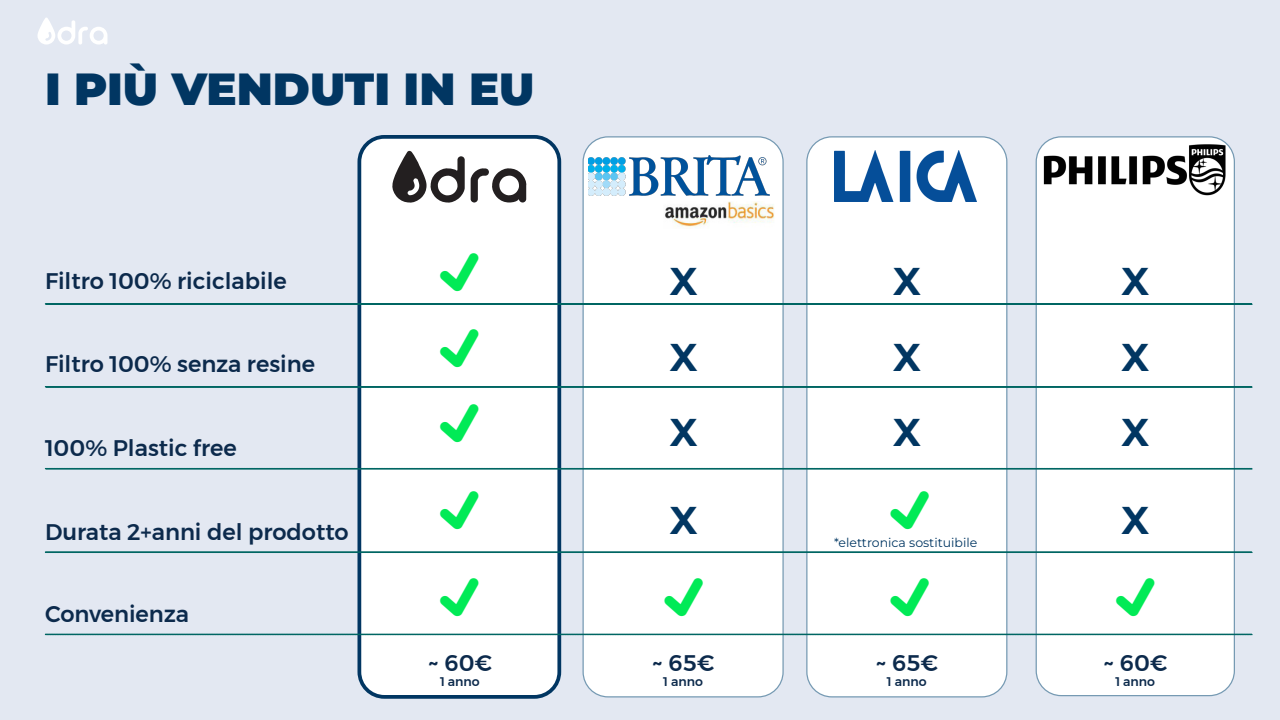
<style>
.page{position:relative;width:1280px;height:720px;background:#e3e8f2}
.page>*{position:absolute;margin:0;border:0;box-sizing:border-box;transform-origin:0 0}
.t1{font:900 45px "Montserrat";color:#013662}
.t2{font:700 38.75px "Montserrat";color:#013662}
.t3{font:500 22.5px "Gontserrat";color:#0c2a4c}
.t4{font:12.5px "Montserrat";color:#013662}
.t5{font:500 12.5px "Gontserrat";color:#0c2a4c}
</style>
<div class="page">
<svg style="left:37px;top:17px;width:70px;height:28px"></svg>
<div style="left:359px;top:137px;width:200px;height:560px;background:#fff;border-radius:25px"></div>
<div style="left:358px;top:135px;width:203px;height:564px;border:4px solid #013662;border-radius:25px"></div>
<div style="left:583px;top:137px;width:200px;height:560px;background:#fff;border-radius:25px"></div>
<div style="left:582px;top:136px;width:202px;height:562px;border:1px solid #769ab3;border-radius:25px"></div>
<div style="left:807px;top:137px;width:200px;height:560px;background:#fff;border-radius:25px"></div>
<div style="left:806px;top:136px;width:201px;height:562px;border:1px solid #769ab3;border-radius:25px"></div>
<svg style="left:392px;top:150px;width:135px;height:53px"></svg>
<img style="left:588px;top:155px;width:182px;height:41px">
<img style="left:665px;top:201px;width:109px;height:26px">
<img style="left:835px;top:151px;width:142px;height:50px">
<div style="left:1036px;top:137px;width:198px;height:559px;background:#fff;border-radius:25px"></div>
<div style="left:1036px;top:136px;width:199px;height:560px;border:1px solid #769ab3;border-radius:25px"></div>
<img style="left:1043px;top:136px;width:183px;height:60px">
<hr style="left:45px;top:303px;width:1208px;height:2px;background:#006663">
<svg style="left:45px;top:386px;width:1208px;height:2px;background:#076967"></svg>
<svg style="left:45px;top:468px;width:1208px;height:2px;background:#2d807e"></svg>
<svg style="left:45px;top:551px;width:1208px;height:2px;background:#227a78"></svg>
<svg style="left:45px;top:634px;width:1208px;height:1px"></svg>
<p class="t1" style="left:45px;top:59px;width:491px">I PIÙ VENDUTI IN EU</p>
<p class="t3" style="left:45px;top:263px;width:243px">Filtro 100% riciclabile</p>
<p class="t3" style="left:45px;top:347px;width:272px">Filtro 100% senza resine</p>
<p class="t3" style="left:45px;top:430px;width:193px">100% Plastic free</p>
<p class="t3" style="left:45px;top:514px;width:305px">Durata 2+anni del prodotto</p>
<p class="t3" style="left:45px;top:596px;width:145px">Convenienza</p>
<p class="t3" style="left:428px;top:645px;width:66px">~ 60€</p>
<p class="t5" style="left:440px;top:671px;width:41px">1 anno</p>
<p class="t2" style="left:670px;top:255px;width:29px">X</p>
<p class="t2" style="left:893px;top:255px;width:29px">X</p>
<p class="t2" style="left:670px;top:332px;width:29px">X</p>
<p class="t2" style="left:893px;top:332px;width:29px">X</p>
<p class="t2" style="left:670px;top:407px;width:29px">X</p>
<p class="t2" style="left:893px;top:407px;width:29px">X</p>
<p class="t2" style="left:670px;top:494px;width:29px">X</p>
<p class="t4" style="left:834px;top:535px;width:145px">*elettronica sostituibile</p>
<p class="t3" style="left:652px;top:645px;width:64px">~ 65€</p>
<p class="t5" style="left:663px;top:671px;width:41px">1 anno</p>
<p class="t3" style="left:876px;top:645px;width:64px">~ 65€</p>
<p class="t5" style="left:887px;top:671px;width:41px">1 anno</p>
<p class="t2" style="left:1121px;top:255px;width:29px">X</p>
<p class="t2" style="left:1121px;top:332px;width:29px">X</p>
<p class="t2" style="left:1121px;top:407px;width:29px">X</p>
<p class="t2" style="left:1121px;top:494px;width:29px">X</p>
<p class="t3" style="left:1103px;top:645px;width:66px">~ 60€</p>
<p class="t5" style="left:1115px;top:671px;width:41px">1 anno</p>
</div>
